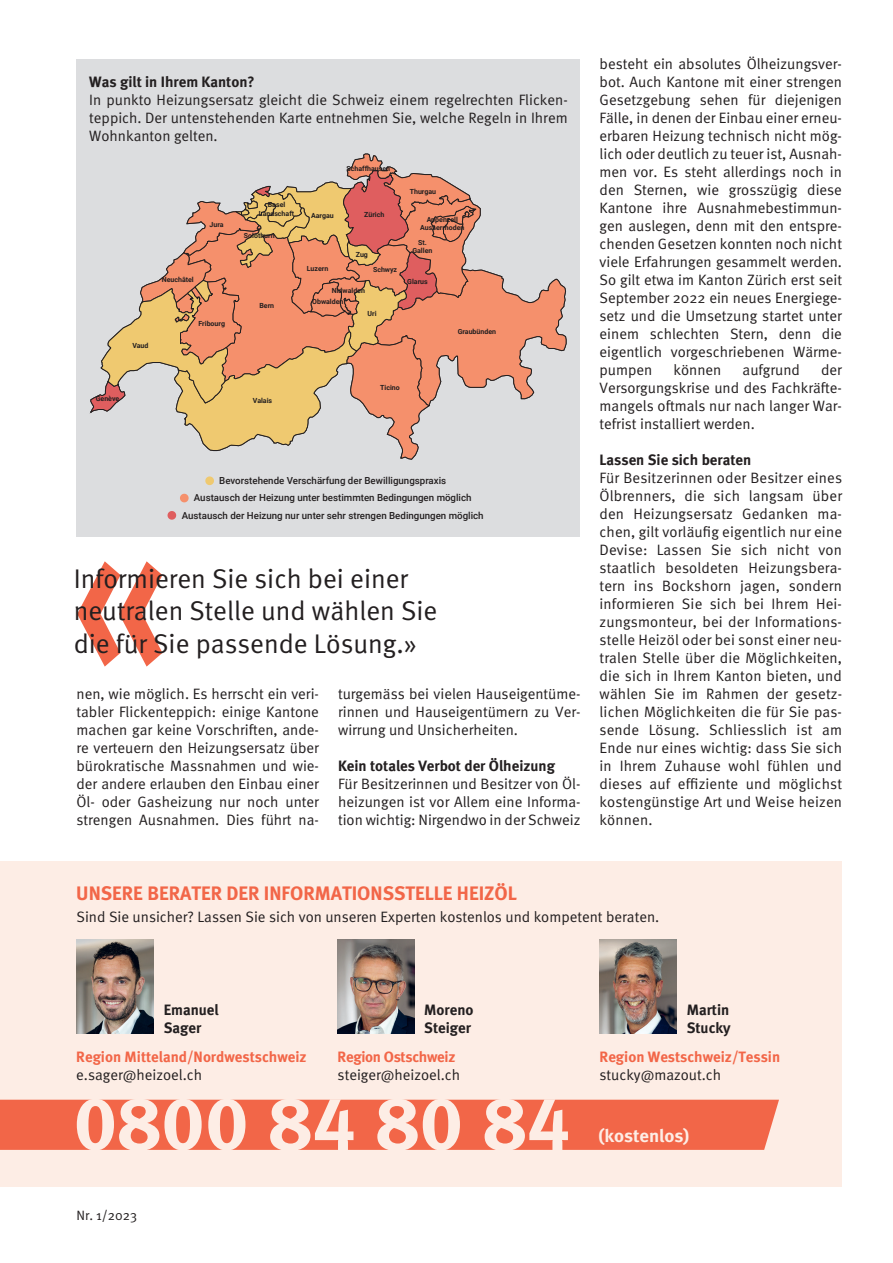
<style>
.page{position:relative;width:893px;height:1263px;background:#fff}
.page>*{position:absolute;margin:0;border:0;box-sizing:border-box;transform-origin:0 0}
.Zitat{font:27px/32.4px "Meta Normal";color:#231f20}
.Lead{font:700 19.5px "Meta";color:#f26648}
.Quelle{font:700 18px "Meta";color:#fdede5;scale:1.04 1}
.Grundschrift{font:15px/18px "Meta Normal";color:#231f20;text-align:justify}
.Grundschrift-2{font:700 15px "Meta";color:#231f20}
.Untertitel{font:700 15px "Meta";color:#231f20}
.Untertitel-2{font:700 15px "Meta";color:#f26648}
.Grundschrift-3{font:700 15px "Meta";color:#f26648}
.Grundschrift-4{font:700 15px "Meta";letter-spacing:-.02em;color:#f26648}
.t1{font:13.5px "Meta Normal";color:#231f20}
.t2{font:500 9.75px/17.2px "Roboto";color:#231f20;text-align:center}
.t3{font:700 7.05px/8.1px "Roboto";color:#231f20;text-align:center}
.s1{font-family:"Meta Bold LF Caps";font-weight:400;font-size:75px}
</style>
<div class="page">
<svg style="left:77px;top:561px;width:85px;height:106px"></svg>
<div style="left:77px;top:60px;width:503px;height:477px;background:#dcdddf"></div>
<svg style="left:90px;top:154px;width:476px;height:305px"></svg>
<svg style="left:205px;top:476px;width:9px;height:9px"></svg>
<svg style="left:180px;top:494px;width:9px;height:8px"></svg>
<svg style="left:168px;top:511px;width:8px;height:9px"></svg>
<div style="left:0;top:861px;width:842px;height:325px;background:#fdede5"></div>
<img style="left:600px;top:940px;width:76px;height:93px">
<img style="left:338px;top:940px;width:76px;height:93px">
<img style="left:77px;top:940px;width:76px;height:93px">
<div style="left:0;top:1100px;width:779px;height:50px;background:#f26648"></div>
<p class="Grundschrift-2" style="left:89px;top:73px;width:167px">Was gilt in Ihrem Kanton?</p>
<p class="Grundschrift" style="left:89px;top:91px;width:480px">In punkto Heizungsersatz gleicht die Schweiz einem regelrechten Flicken&shy;teppich. Der untenstehenden Karte entnehmen Sie, welche Regeln in Ihrem Wohnkanton gelten.</p>
<p class="t3" style="left:210px;top:221px;width:16px">Jura</p>
<p class="t3" style="left:162px;top:275px;width:34px">Neuchâtel</p>
<p class="t3" style="left:132px;top:342px;width:18px">Vaud</p>
<p class="t3" style="left:198px;top:319px;width:28px">Fribourg</p>
<p class="t3" style="left:96px;top:394px;width:25px">Genève</p>
<p class="t3" style="left:259px;top:201px;width:37px">Basel<br>Landschaft</p>
<p class="t3" style="left:244px;top:231px;width:32px">Solothurn</p>
<p class="t3" style="left:259px;top:302px;width:16px">Bern</p>
<p class="t3" style="left:347px;top:164px;width:45px">Schaffhausen</p>
<p class="t3" style="left:311px;top:211px;width:24px">Aargau</p>
<p class="t3" style="left:307px;top:264px;width:23px">Luzern</p>
<p class="t3" style="left:364px;top:210px;width:22px">Zürich</p>
<p class="t3" style="left:356px;top:250px;width:14px">Zug</p>
<p class="t3" style="left:373px;top:265px;width:26px">Schwyz</p>
<p class="t3" style="left:312px;top:285px;width:54px;line-height:10.8px;text-align:left;text-indent:20px">Nidwalden<br>Obwalden</p>
<p class="t3" style="left:368px;top:309px;width:11px">Uri</p>
<p class="t3" style="left:410px;top:187px;width:28px">Thurgau</p>
<p class="t3" style="left:420px;top:215px;width:46px">Appenzell<br>Ausserrhoden</p>
<p class="t3" style="left:412px;top:238px;width:21px">St.<br>Gallen</p>
<p class="t3" style="left:407px;top:277px;width:22px">Glarus</p>
<p class="t3" style="left:458px;top:328px;width:40px">Graubünden</p>
<p class="t3" style="left:253px;top:396px;width:21px">Valais</p>
<p class="t3" style="left:380px;top:383px;width:21px">Ticino</p>
<p class="t2" style="left:182px;top:471px;width:303px">Bevorstehende Verschärfung der Bewilligungspraxis<br>Austausch der Heizung unter bestimmten Bedingungen möglich<br>Austausch der Heizung nur unter sehr strengen Bedingungen möglich</p>
<p class="Zitat" style="left:74px;top:562px;width:365px">Informieren Sie sich bei einer neutralen Stelle und wählen Sie die für Sie passende Lösung.»</p>
<p class="Grundschrift" style="left:77px;top:685px;width:244px">nen, wie möglich. Es herrscht ein veri&shy;tabler Flickenteppich: einige Kantone machen gar keine Vorschriften, ande&shy;re verteuern den Heizungsersatz über bürokratische Massnahmen und wie&shy;der andere erlauben den Einbau einer Öl- oder Gasheizung nur noch unter strengen Ausnahmen. Dies führt na-</p>
<p class="Grundschrift" style="left:338px;top:685px;width:244px">turgemäss bei vielen Hauseigentüme&shy;rinnen und Hauseigentümern zu Ver&shy;wirrung und Unsicherheiten.</p>
<p class="Untertitel" style="left:338px;top:757px;width:218px">Kein totales Verbot der Ölheizung</p>
<p class="Grundschrift" style="left:338px;top:775px;width:244px">Für Besitzerinnen und Besitzer von Öl&shy;heizungen ist vor Allem eine Informa&shy;tion wichtig: Nirgendwo in der Schweiz</p>
<p class="Grundschrift" style="left:600px;top:55px;width:244px">besteht ein absolutes Ölheizungsver&shy;bot. Auch Kantone mit einer strengen Gesetzgebung sehen für diejenigen Fälle, in denen der Einbau einer erneu&shy;erbaren Heizung technisch nicht mög&shy;lich oder deutlich zu teuer ist, Ausnah&shy;men vor. Es steht allerdings noch in den Sternen, wie grosszügig diese Kantone ihre Ausnahmebestimmun&shy;gen auslegen, denn mit den entspre&shy;chenden Gesetzen konnten noch nicht viele Erfahrungen gesammelt werden.<br>So gilt etwa im Kanton Zürich erst seit September 2022 ein neues Energiege&shy;setz und die Umsetzung startet unter einem schlechten Stern, denn die eigentlich vorgeschriebenen Wärme&shy;pumpen</p>
<p class="Grundschrift" style="left:674px;top:361px;width:49px">können</p>
<p class="Grundschrift" style="left:743px;top:361px;width:59px">aufgrund</p>
<p class="Grundschrift" style="left:600px;top:361px;width:244px;text-indent:222px">der Versorgungskrise und des Fachkräfte&shy;mangels oftmals nur nach langer War&shy;tefrist installiert werden.</p>
<p class="Untertitel" style="left:600px;top:451px;width:153px">Lassen Sie sich beraten</p>
<p class="Grundschrift" style="left:600px;top:469px;width:244px">Für Besitzerinnen oder Besitzer eines Ölbrenners, die sich langsam über den Heizungsersatz Gedanken ma&shy;chen, gilt vorläufig eigentlich nur eine Devise: Lassen Sie sich nicht von staatlich besoldeten Heizungsbera&shy;tern ins Bockshorn jagen, sondern informieren Sie sich bei Ihrem Hei&shy;zungsmonteur, bei der Informations&shy;stelle Heizöl oder bei sonst einer neu&shy;tralen Stelle über die Möglichkeiten, die sich in Ihrem Kanton bieten, und wählen Sie im Rahmen der gesetz&shy;lichen Möglichkeiten die für Sie pas&shy;sende Lösung. Schliesslich ist am Ende nur eines wichtig: dass Sie sich in Ihrem Zuhause wohl fühlen und dieses auf effiziente und möglichst kostengünstige Art und Weise heizen können.</p>
<p class="Lead" style="left:76px;top:882px;width:442px">UNSERE BERATER DER INFORMATIONSSTELLE HEIZÖL</p>
<p class="Grundschrift" style="left:77px;top:908px;width:584px">Sind Sie unsicher? Lassen Sie sich von unseren Experten kostenlos und kompetent beraten.</p>
<p class="Grundschrift-2" style="left:164px;top:1001px;width:57px">Emanuel</p>
<p class="Grundschrift-2" style="left:164px;top:1019px;width:39px">Sager</p>
<p class="Grundschrift-2" style="left:424px;top:1001px;width:51px">Moreno</p>
<p class="Grundschrift-2" style="left:424px;top:1019px;width:48px">Steiger</p>
<p class="Grundschrift-2" style="left:687px;top:1001px;width:44px">Martin</p>
<p class="Grundschrift-2" style="left:687px;top:1019px;width:45px">Stucky</p>
<p class="Untertitel-2" style="left:76px;top:1048px;width:232px">Region Mitteland/Nordwestschweiz</p>
<p class="Grundschrift" style="left:76px;top:1066px;width:127px">e.sager@heizoel.ch</p>
<p class="Grundschrift-4" style="left:338px;top:1048px;width:119px">Region Ostschweiz</p>
<p class="Grundschrift" style="left:338px;top:1066px;width:124px">steiger@heizoel.ch</p>
<p class="Grundschrift-3" style="left:600px;top:1048px;width:182px">Region Westschweiz/Tessin</p>
<p class="Grundschrift" style="left:600px;top:1066px;width:123px">stucky@mazout.ch</p>
<p class="Quelle" style="left:74px;top:1125px;width:594px"><span class="s1">0800 84 80 84</span> (kostenlos)</p>
<p class="t1" style="left:77px;top:1208px;width:62px">Nr. 1/2023</p>
</div>
